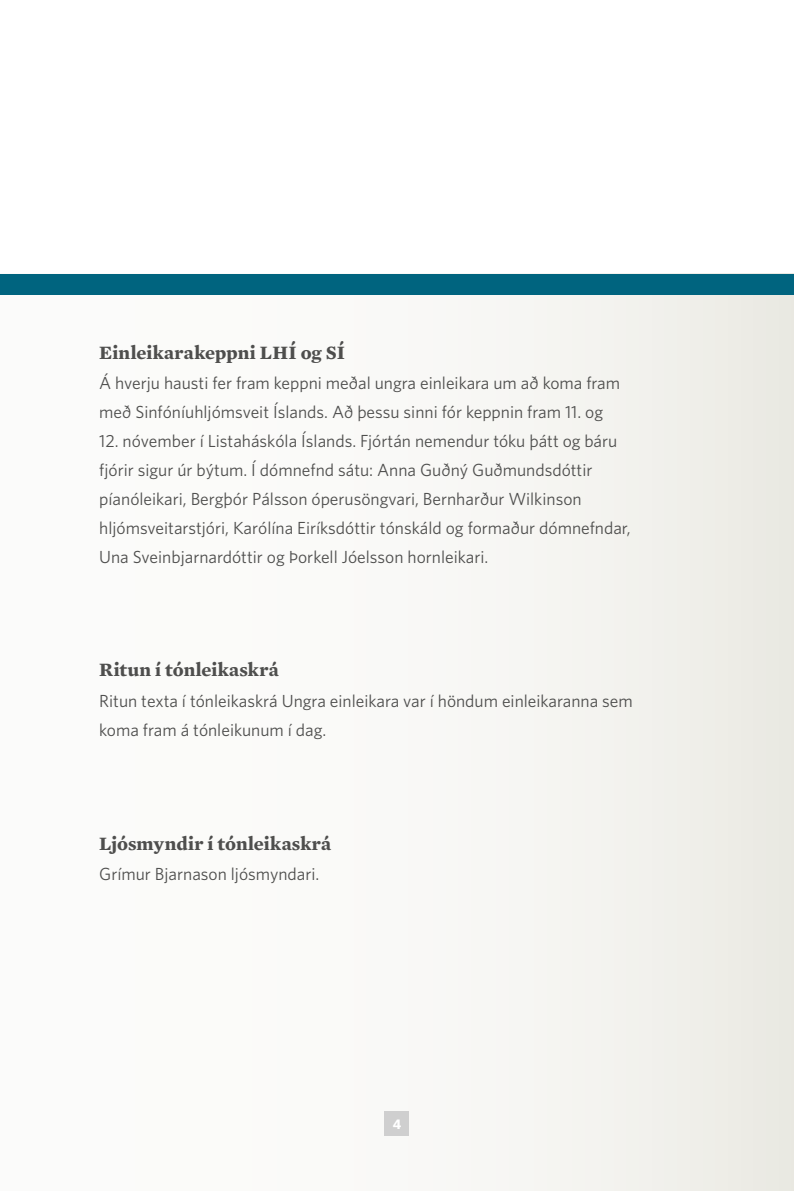
<style>
.page{position:relative;width:794px;height:1191px;background:#fff}
.page>*{position:absolute;margin:0;border:0;box-sizing:border-box;transform-origin:0 0}
.t1{font:700 19.25px "Mercury Text G2";letter-spacing:.005em;color:#4e4e4d}
.t2{font:17.5px/28.9px "Whitney";color:#4e4e4d}
.t3{font:700 14px "Whitney";color:#fff}
</style>
<div class="page">
<div style="left:0;top:274px;width:794px;height:917px;background:linear-gradient(to right,#fff,#efeee9)"></div>
<div style="left:384px;top:1111px;width:25px;height:25px;background:#cfcfcf"></div>
<div style="left:0;top:274px;width:794px;height:21px;background:#00647f"></div>
<p class="t1" style="left:99px;top:340px;width:245px">Einleikarakeppni Lhí og Sí</p>
<p class="t2" style="left:99px;top:368px;width:522px">Á hverju hausti fer fram keppni meðal ungra einleikara um að koma fram með Sinfóníuhljómsveit Íslands. Að þessu sinni fór keppnin fram 11. og</p>
<p class="t2" style="left:99px;top:426px;width:533px">12. nóvember í Listaháskóla Íslands. Fjórtán nemendur tóku þátt og báru fjórir sigur úr býtum. Í dómnefnd sátu: Anna Guðný Guðmundsdóttir píanóleikari, Bergþór Pálsson óperusöngvari, Bernharður Wilkinson hljómsveitarstjóri, Karólína Eiríksdóttir tónskáld og formaður dómnefndar, Una Sveinbjarnardóttir og Þorkell Jóelsson hornleikari.</p>
<p class="t1" style="left:99px;top:658px;width:181px">Ritun í tónleikaskrá</p>
<p class="t2" style="left:99px;top:686px;width:535px">Ritun texta í tónleikaskrá Ungra einleikara var í höndum einleikaranna sem koma fram á tónleikunum í dag.</p>
<p class="t1" style="left:99px;top:831px;width:233px">Ljósmyndir í tónleikaskrá</p>
<p class="t2" style="left:99px;top:859px;width:222px">Grímur Bjarnason ljósmyndari.</p>
<p class="t3" style="left:393px;top:1115px;width:10px">4</p>
</div>
